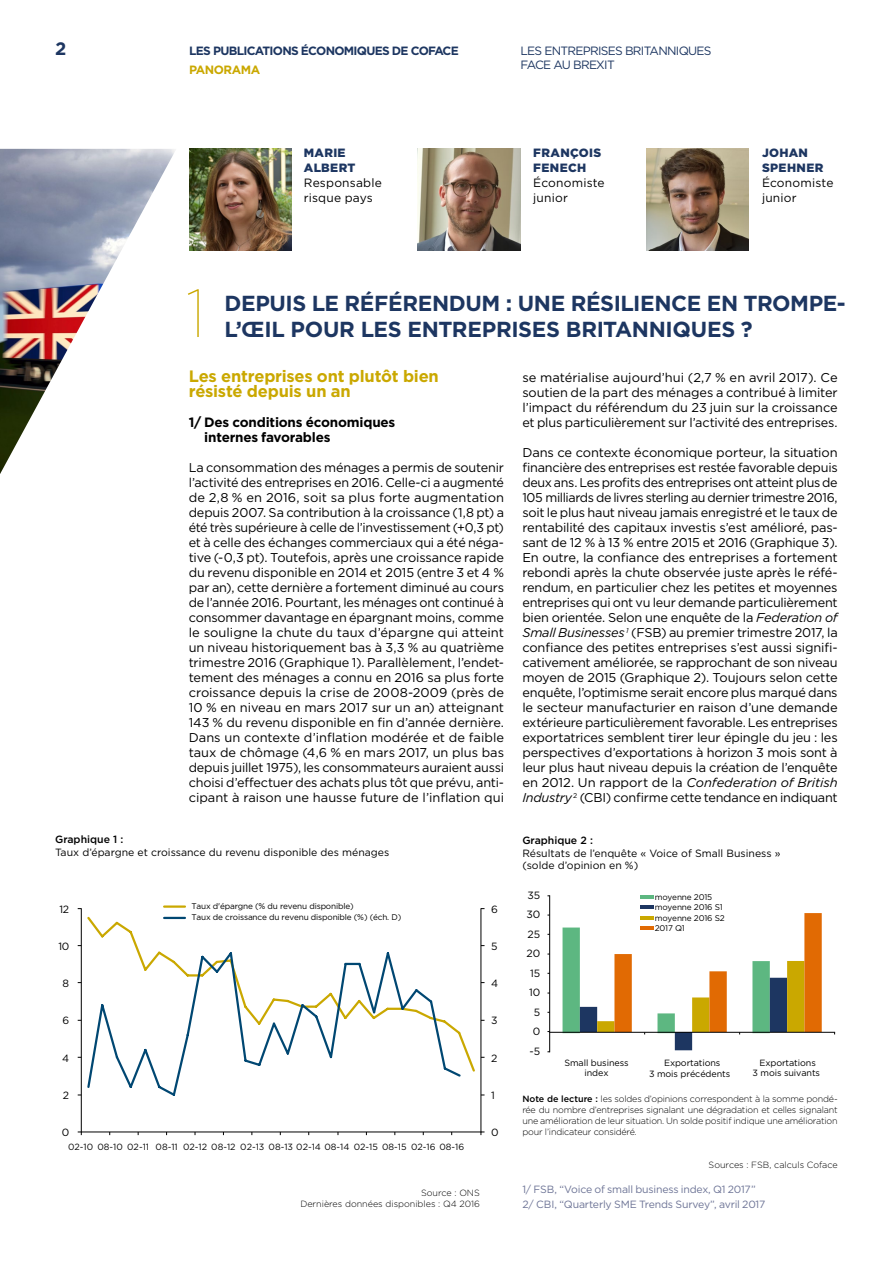
<style>
.page{position:relative;width:893px;height:1263px;background:#fff}
.page>*{position:absolute;margin:0;border:0;box-sizing:border-box;transform-origin:0 0}
.t1{font:100 67.8px "Gotham";color:#caa800}
.t2{font:700 21.75px "Gotham";letter-spacing:-.015em;color:#1d3661}
.t3{font:700 18px "Gotham";color:#1d3661}
.t4{font:700 16.5px/15px "Gotham";letter-spacing:-.015em;color:#caa800}
.t5{font:700 13.5px/15px "Gotham";letter-spacing:-.015em;color:#000}
.t6{font:12.75px/15px "Gotham";letter-spacing:-.015em;color:#000;text-align:justify}
.t7{font:12px/15px "Gotham";letter-spacing:.015em;color:#000}
.t8{font:12px/13.5px "Gotham";letter-spacing:-.06em;color:#1d3661}
.t9{font:900 12px/15px "Gotham";letter-spacing:.025em;color:#1d3661}
.t10{font:700 12px "Gotham";letter-spacing:-.06em;color:#1d3661}
.t11{font:700 12px "Gotham";letter-spacing:-.04em;color:#caa800}
.t12{font:10.5px/12.6px "Gotham";color:#000}
.t13{font:10.5px/15.6px "Gotham";letter-spacing:-.02em;color:#6d7496}
.t14{font:500 10.5px "Gotham";color:#000}
.t15{font:300 9px/10.8px "Gotham";letter-spacing:-.015em;color:#000;text-align:right}
.t16{font:9px "Gotham";color:#070707}
.t17{font:9px/10.8px "Gotham";letter-spacing:-.01em;color:#000;text-align:center}
.t18{font:8.25px/10.2px "Gotham";letter-spacing:-.02em;color:#000}
.s1{font-style:italic}
.s2{font-weight:500}
</style>
<div class="page">
<img style="left:418px;top:149px;width:102px;height:102px">
<img style="left:647px;top:149px;width:102px;height:102px">
<img style="left:189px;top:149px;width:102px;height:102px">
<img style="left:0;top:149px;width:175px;height:325px">
<hr style="left:481px;top:909px;width:1px;height:223px;background:#000">
<hr style="left:81px;top:909px;width:1px;height:223px;background:#000">
<hr style="left:81px;top:1131px;width:400px;height:1px;background:#000">
<svg style="left:78px;top:1131px;width:4px;height:4px"></svg>
<svg style="left:87px;top:916px;width:388px;height:156px"></svg>
<svg style="left:87px;top:950px;width:376px;height:146px"></svg>
<hr style="left:164px;top:905px;width:21px;height:3px;background:#caa800">
<hr style="left:164px;top:917px;width:21px;height:2px;background:#004772">
<hr style="left:549px;top:896px;width:1px;height:156px;background:#000">
<hr style="left:550px;top:1032px;width:285px;height:1px;background:#000">
<svg style="left:640px;top:895px;width:13px;height:3px"></svg>
<svg style="left:562px;top:906px;width:260px;height:144px"></svg>
<h3 class="t3" style="left:55px;top:37px;width:13px">2</h3>
<p class="t10" style="left:189px;top:43px;width:271px">LES PUBLICATIONS ÉCONOMIQUES DE COFACE</p>
<p class="t8" style="left:521px;top:44px;width:192px">LES ENTREPRISES BRITANNIQUES<br>FACE AU BREXIT</p>
<p class="t11" style="left:189px;top:62px;width:73px">PANORAMA</p>
<p class="t9" style="left:304px;top:145px;width:53px">MARIE<br>ALBERT</p>
<p class="t7" style="left:304px;top:175px;width:79px">Responsable risque pays</p>
<p class="t9" style="left:533px;top:145px;width:69px">FRANÇOIS<br>FENECH</p>
<p class="t7" style="left:533px;top:175px;width:73px">Économiste junior</p>
<p class="t9" style="left:762px;top:145px;width:63px">JOHAN<br>SPEHNER</p>
<p class="t7" style="left:762px;top:175px;width:73px">Économiste junior</p>
<h1 class="t1" style="left:186px;top:271px;width:23px">1</h1>
<h2 class="t2" style="left:225px;top:289px;width:623px">DEPUIS LE RÉFÉRENDUM : UNE RÉSILIENCE EN TROMPE-</h2>
<h2 class="t2" style="left:225px;top:315px;width:530px">L’ŒIL POUR LES ENTREPRISES BRITANNIQUES ?</h2>
<p class="t4" style="left:189px;top:369px;width:252px">Les entreprises ont plutôt bien résisté depuis un an</p>
<p class="t5" style="left:204px;top:415px;width:193px;text-indent:-16px">1/ Des conditions économiques internes favorables</p>
<p class="t6" style="left:189px;top:460px;width:317px">La consommation des ménages a permis de soutenir l’activité des entreprises en 2016. Celle-ci a augmenté de 2,8 % en 2016, soit sa plus forte augmentation depuis 2007. Sa contribution à la croissance (1,8 pt) a été très supérieure à celle de l’investissement (+0,3 pt) et à celle des échanges commerciaux qui a été néga&shy;tive (-0,3 pt). Toutefois, après une croissance rapide du revenu disponible en 2014 et 2015 (entre 3 et 4 % par an), cette dernière a fortement diminué au cours de l’année 2016. Pourtant, les ménages ont continué à consommer davantage en épargnant moins, comme le souligne la chute du taux d’épargne qui atteint un niveau historiquement bas à 3,3 % au quatrième trimestre 2016 (Graphique 1). Parallèlement, l’endet&shy;tement des ménages a connu en 2016 sa plus forte croissance depuis la crise de 2008-2009 (près de 10 % en niveau en mars 2017 sur un an) atteignant 143 % du revenu disponible en fin d’année dernière.<br>Dans un contexte d’inflation modérée et de faible taux de chômage (4,6 % en mars 2017, un plus bas depuis juillet 1975), les consommateurs auraient aussi choisi d’effectuer des achats plus tôt que prévu, anti&shy;cipant à raison une hausse future de l’inflation qui</p>
<p class="t14" style="left:55px;top:833px;width:70px">Graphique 1 :</p>
<p class="t12" style="left:55px;top:846px;width:336px">Taux d’épargne et croissance du revenu disponible des ménages</p>
<p class="t12" style="left:60px;top:902px;width:11px">12</p>
<p class="t18" style="left:191px;top:900px;width:211px;line-height:11.4px">Taux d'épargne (% du revenu disponible)<br>Taux de croissance du revenu disponible (%) (éch. D)</p>
<p class="t12" style="left:491px;top:902px;width:8px">6</p>
<p class="t12" style="left:58px;top:940px;width:12px">10</p>
<p class="t12" style="left:491px;top:940px;width:8px">5</p>
<p class="t12" style="left:63px;top:977px;width:8px">8</p>
<p class="t12" style="left:491px;top:977px;width:9px">4</p>
<p class="t12" style="left:62px;top:1014px;width:8px">6</p>
<p class="t12" style="left:491px;top:1014px;width:8px">3</p>
<p class="t12" style="left:62px;top:1051px;width:9px">4</p>
<p class="t12" style="left:491px;top:1051px;width:8px">2</p>
<p class="t12" style="left:63px;top:1089px;width:8px">2</p>
<p class="t12" style="left:491px;top:1089px;width:5px">1</p>
<p class="t12" style="left:62px;top:1126px;width:9px">0</p>
<p class="t12" style="left:491px;top:1126px;width:9px">0</p>
<p class="t16" style="left:68px;top:1141px;width:398px">02-10 08-10 02-11 08-11 02-12 08-12 02-13 08-13 02-14 08-14 02-15 08-15 02-16 08-16</p>
<p class="t15" style="left:300px;top:1187px;width:181px">Source : ONS<br>Dernières données disponibles : Q4 2016</p>
<p class="t6" style="left:522px;top:370px;width:317px">se matérialise aujourd’hui (2,7 % en avril 2017). Ce soutien de la part des ménages a contribué à limiter l’impact du référendum du 23 juin sur la croissance et plus particulièrement sur l’activité des entreprises.</p>
<p class="t6" style="left:522px;top:445px;width:317px">Dans ce contexte économique porteur, la situation financière des entreprises est restée favorable depuis deux ans. Les profits des entreprises ont atteint plus de 105 milliards de livres sterling au dernier trimestre 2016, soit le plus haut niveau jamais enregistré et le taux de rentabilité des capitaux investis s’est amélioré, pas&shy;sant de 12 % à 13 % entre 2015 et 2016 (Graphique 3).<br>En outre, la confiance des entreprises a fortement rebondi après la chute observée juste après le réfé&shy;rendum, en particulier chez les petites et moyennes entreprises qui ont vu leur demande particulièrement bien orientée. Selon une enquête de la <span class="s1">Federation of Small Businesses</span> <sup>1</sup> (FSB) au premier trimestre 2017, la confiance des petites entreprises s’est aussi signifi&shy;cativement améliorée, se rapprochant de son niveau moyen de 2015 (Graphique 2). Toujours selon cette enquête, l’optimisme serait encore plus marqué dans le secteur manufacturier en raison d’une demande extérieure particulièrement favorable. Les entreprises exportatrices semblent tirer leur épingle du jeu : les perspectives d’exportations à horizon 3 mois sont à leur plus haut niveau depuis la création de l’enquête en 2012. Un rapport de la <span class="s1">Confederation of British Industry</span> <sup>2</sup> (CBI) confirme cette tendance en indiquant</p>
<p class="t14" style="left:522px;top:833px;width:72px">Graphique 2 :</p>
<p class="t12" style="left:522px;top:846px;width:260px">Résultats de l’enquête « Voice of Small Business » (solde d’opinion en %)</p>
<p class="t12" style="left:527px;top:888px;width:14px">35</p>
<p class="t12" style="left:526px;top:908px;width:15px">30</p>
<p class="t12" style="left:528px;top:927px;width:14px">25</p>
<p class="t12" style="left:527px;top:947px;width:15px">20</p>
<p class="t12" style="left:530px;top:966px;width:12px">15</p>
<p class="t12" style="left:529px;top:986px;width:13px">10</p>
<p class="t12" style="left:534px;top:1005px;width:8px">5</p>
<p class="t12" style="left:533px;top:1025px;width:9px">0</p>
<p class="t12" style="left:530px;top:1044px;width:12px">-5</p>
<p class="t18" style="left:655px;top:892px;width:72px">moyenne 2015 moyenne 2016 S1 moyenne 2016 S2<br>2017 Q1</p>
<p class="t17" style="left:564px;top:1057px;width:66px">Small business index</p>
<p class="t17" style="left:649px;top:1057px;width:83px">Exportations<br>3 mois précédents</p>
<p class="t17" style="left:752px;top:1057px;width:69px">Exportations<br>3 mois suivants</p>
<p class="t15" style="left:522px;top:1093px;width:317px;text-align:justify"><span class="s2">Note de lecture :</span> les soldes d’opinions correspondent à la somme pondé&shy;rée du nombre d’entreprises signalant une dégradation et celles signalant une amélioration de leur situation. Un solde positif indique une amélioration pour l’indicateur considéré.</p>
<p class="t15" style="left:709px;top:1159px;width:131px">Sources : FSB, calculs Coface</p>
<p class="t13" style="left:522px;top:1181px;width:244px">1/ FSB, “Voice of small business index, Q1 2017”<br>2/ CBI, “Quarterly SME Trends Survey”, avril 2017</p>
</div>
